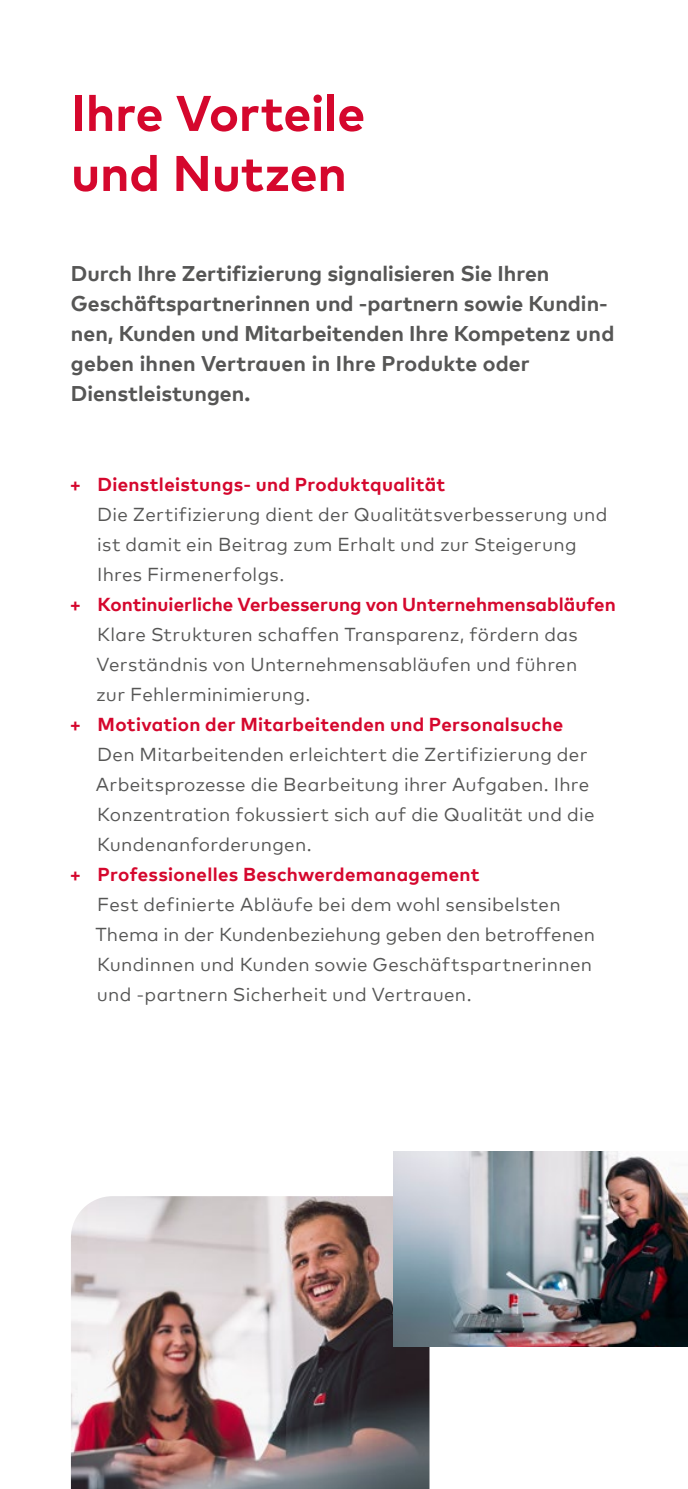
<style>
.page{position:relative;width:688px;height:1489px;background:#fff}
.page>*{position:absolute;margin:0;border:0;box-sizing:border-box;transform-origin:0 0}
.HL_20-24_red{font:700 50px/60px "Mark Pro";letter-spacing:-.005em;color:#d5072d}
.COPY_8_5-14_bold_grey{font:700 21.25px/30px "Mark Pro";color:#565655}
.t1{font:18.75px/30px "Mark Pro";letter-spacing:.015em;color:#565655}
.s1{font-weight:700;color:#d5072d}
</style>
<div class="page">
<img style="left:71px;top:1196px;width:358px;height:292px">
<img style="left:393px;top:1151px;width:294px;height:195px">
<p class="HL_20-24_red" style="left:71px;top:79px;width:296px">Ihre Vorteile und Nutzen</p>
<p class="COPY_8_5-14_bold_grey" style="left:71px;top:257px;width:545px">Durch Ihre Zertifizierung signalisieren Sie Ihren Geschäftspartnerinnen und -partnern sowie Kundin&shy;nen, Kunden und Mitarbeitenden Ihre Kompetenz und geben ihnen Vertrauen in Ihre Produkte oder Dienstleistungen.</p>
<p class="t1" style="left:97px;top:468px;width:512px;text-indent:-27px"><span class="s1">+ Dienstleistungs- und Produktqualität<br></span>Die Zertifizierung dient der Qualitätsverbesserung und ist damit ein Beitrag zum Erhalt und zur Steigerung Ihres Firmenerfolgs.</p>
<p class="t1" style="left:96px;top:588px;width:521px;text-indent:-26px"><span class="s1">+ Kontinuierliche Verbesserung von Unternehmensabläufen </span>Klare Strukturen schaffen Transparenz, fördern das Verständnis von Unternehmensabläufen und führen<br>zur Fehlerminimierung.</p>
<p class="t1" style="left:96px;top:708px;width:500px;text-indent:-26px"><span class="s1">+ Motivation der Mitarbeitenden und Personalsuche </span>Den Mitarbeitenden erleichtert die Zertifizierung der Arbeitsprozesse die Bearbeitung ihrer Aufgaben. Ihre Konzentration fokussiert sich auf die Qualität und die Kundenanforderungen.</p>
<p class="t1" style="left:95px;top:858px;width:501px;text-indent:-26px"><span class="s1">+ Professionelles Beschwerdemanagement<br></span>Fest definierte Abläufe bei dem wohl sensibelsten Thema in der Kundenbeziehung geben den betroffenen Kundinnen und Kunden sowie Geschäftspartnerinnen und -partnern Sicherheit und Vertrauen.</p>
</div>
